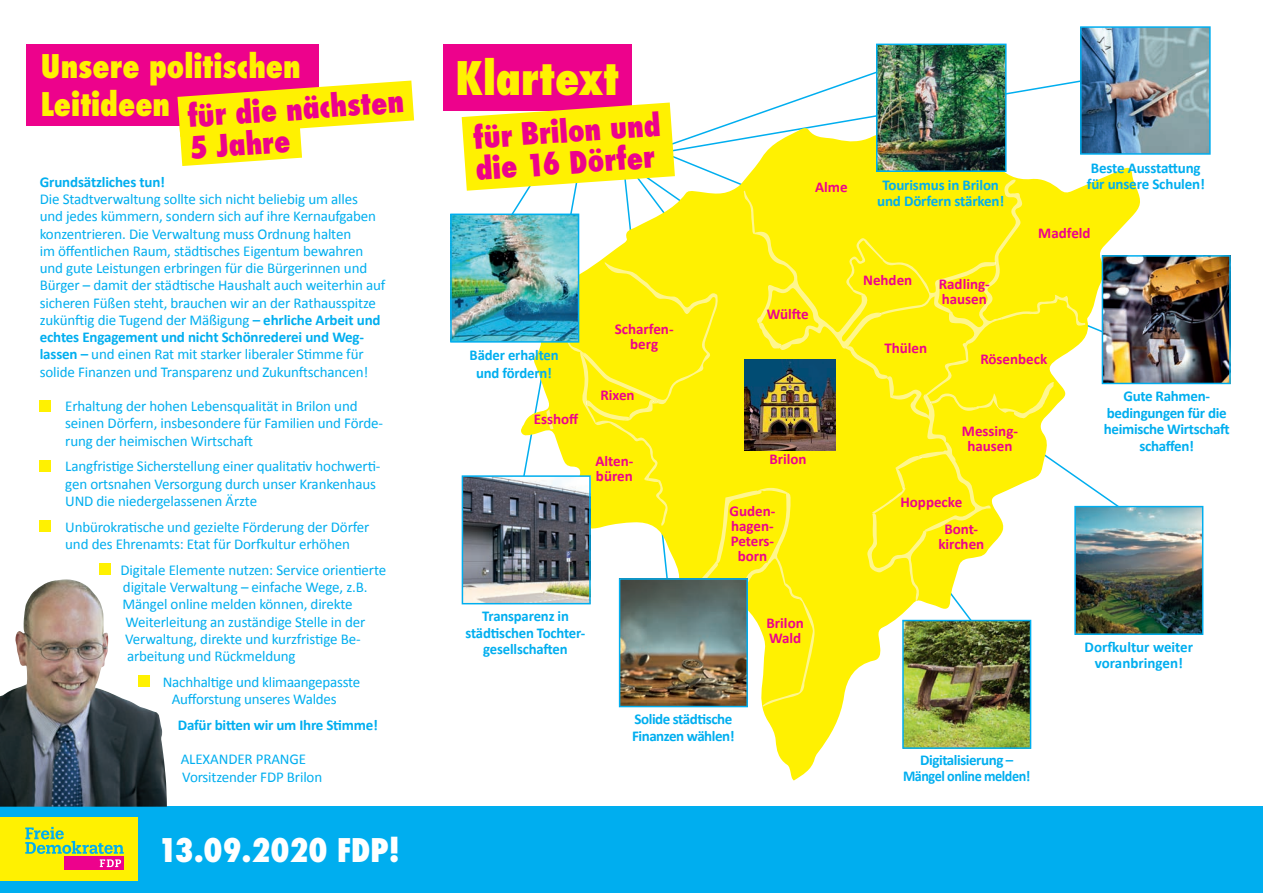
<style>
.page{position:relative;width:1263px;height:893px;background:#fff}
.page>*{position:absolute;margin:0;border:0;box-sizing:border-box;transform-origin:0 0}
.t1{font:800 condensed 45px "Futura";color:#fff101}
.t2{font:800 condensed 31.8px/38.1px "Futura";color:#fff101}
.t3{font:800 condensed 31.8px "Futura";color:#fff}
.t4{font:800 condensed 30px/31.5px "Futura";color:#ed028c}
.t5{font:15px/17.2px "Calibri";letter-spacing:-.01em;color:#00aeef}
.t6{font:700 15px/16.5px "Calibri";letter-spacing:-.015em;color:#00aeef;text-align:center}
.t7{font:700 15px/15px "Calibri";color:#ed028c}
.s1{font-weight:700}
</style>
<div class="page">
<div style="left:0;top:807px;width:1263px;height:86px;background:#00aeef"></div>
<div style="left:0;top:817px;width:137px;height:63px;background:#fff101"></div>
<div style="left:26px;top:44px;width:293px;height:82px;background:#ed028c"></div>
<div style="left:40px;top:400px;width:11px;height:11px;background:#fff101"></div>
<div style="left:40px;top:460px;width:11px;height:11px;background:#fff101"></div>
<div style="left:40px;top:520px;width:11px;height:12px;background:#fff101"></div>
<div style="left:100px;top:563px;width:11px;height:12px;background:#fff101"></div>
<div style="left:443px;top:44px;width:188px;height:66px;background:#ed028c"></div>
<div style="left:64px;top:857px;width:60px;height:13px;background:#ed028c"></div>
<svg style="left:25px;top:827px;width:99px;height:40px"></svg>
<img style="left:450px;top:26px;width:781px;height:723px">
<svg style="left:177px;top:81px;width:237px;height:85px"></svg>
<img style="left:0;top:579px;width:167px;height:228px">
<img style="left:744px;top:359px;width:91px;height:91px">
<h2 class="t2" style="left:41px;top:47px;width:262px">Unsere politischen<br>Leitideen</h2>
<h3 class="t4" style="left:186px;top:101px;width:218px;rotate:-4deg">für die nächsten<br>5 Jahre</h3>
<p class="t6" style="left:40px;top:174px;width:127px">Grundsätzliches tun!</p>
<p class="t5" style="left:40px;top:191px;width:347px">Die Stadtverwaltung sollte sich nicht beliebig um alles<br>und jedes kümmern, sondern sich auf ihre Kernaufgaben konzentrieren. Die Verwaltung muss Ordnung halten<br>im öffentlichen Raum, städtisches Eigentum bewahren und gute Leistungen erbringen für die Bürgerinnen und Bürger – damit der städtische Haushalt auch weiterhin auf sicheren Füßen steht, brauchen wir an der Rathausspitze zukünftig die Tugend der Mäßigung <span class="s1">– ehrliche Arbeit und echtes Engagement und nicht Schönrederei und Weg&shy;lassen –</span> und einen Rat mit starker liberaler Stimme für solide Finanzen und Transparenz und Zukunftschancen!</p>
<p class="t5" style="left:65px;top:398px;width:319px">Erhaltung der hohen Lebensqualität in Brilon und seinen Dörfern, insbesondere für Familien und Förde&shy;rung der heimischen Wirtschaft</p>
<p class="t5" style="left:65px;top:458px;width:317px">Langfristige Sicherstellung einer qualitativ hochwerti&shy;gen ortsnahen Versorgung durch unser Krankenhaus<br>UND die niedergelassenen Ärzte</p>
<p class="t5" style="left:65px;top:518px;width:306px">Unbürokratische und gezielte Förderung der Dörfer und des Ehrenamts: Etat für Dorfkultur erhöhen</p>
<p class="t5" style="left:121px;top:561px;width:267px">Digitale Elemente nutzen: Service orientierte</p>
<p class="t5" style="left:123px;top:578px;width:246px">digitale Verwaltung – einfache Wege, z.B.</p>
<p class="t5" style="left:122px;top:596px;width:232px">Mängel online melden können, direkte</p>
<p class="t5" style="left:125px;top:613px;width:241px">Weiterleitung an zuständige Stelle in der</p>
<p class="t5" style="left:125px;top:630px;width:237px">Verwaltung, direkte und kurzfristige Be-</p>
<p class="t5" style="left:127px;top:647px;width:170px">arbeitung und Rückmeldung</p>
<p class="t5" style="left:172px;top:673px;width:190px;text-indent:-9px">Nachhaltige und klimaangepasste<br>Aufforstung unseres Waldes</p>
<p class="t6" style="left:178px;top:716px;width:202px">Dafür bitten wir um Ihre Stimme!</p>
<p class="t5" style="left:181px;top:751px;width:143px">ALEXANDER PRANGE<br>Vorsitzender FDP Brilon</p>
<h2 class="t3" style="left:158px;top:828px;width:244px">13.09.2020 FDP!</h2>
<h1 class="t1" style="left:455px;top:47px;width:165px">Klartext</h1>
<h3 class="t4" style="left:472px;top:122px;width:189px;rotate:-4deg">für Brilon und die 16 Dörfer</h3>
<p class="t6" style="left:470px;top:345px;width:91px;line-height:18px">Bäder erhalten und fördern!</p>
<p class="t7" style="left:534px;top:412px;width:46px">Esshoff</p>
<p class="t7" style="left:615px;top:321px;width:60px;text-align:center">Scharfen&shy;berg</p>
<p class="t7" style="left:600px;top:387px;width:36px">Rixen</p>
<p class="t7" style="left:595px;top:453px;width:39px">Alten&shy;büren</p>
<p class="t7" style="left:815px;top:179px;width:34px">Alme</p>
<p class="t7" style="left:767px;top:306px;width:43px">Wülfte</p>
<p class="t7" style="left:769px;top:452px;width:39px">Brilon</p>
<p class="t7" style="left:729px;top:503px;width:47px;text-align:center">Guden&shy;hagen-<br>Peters&shy;born</p>
<p class="t6" style="left:877px;top:177px;width:129px">Tourismus in Brilon und Dörfern stärken!</p>
<p class="t7" style="left:863px;top:272px;width:51px">Nehden</p>
<p class="t7" style="left:939px;top:277px;width:53px">Radling&shy;hausen</p>
<p class="t6" style="left:1087px;top:159px;width:120px;text-align:left">Beste Ausstattung für unsere Schulen!</p>
<p class="t7" style="left:1038px;top:226px;width:54px">Madfeld</p>
<p class="t7" style="left:884px;top:340px;width:44px">Thülen</p>
<p class="t7" style="left:980px;top:352px;width:68px">Rösenbeck</p>
<p class="t7" style="left:962px;top:424px;width:58px;text-align:center">Messing&shy;hausen</p>
<p class="t7" style="left:944px;top:488px;width:35px;line-height:27.2px;text-indent:-44px">Hoppecke<br>Bont-</p>
<p class="t7" style="left:938px;top:536px;width:47px">kirchen</p>
<p class="t6" style="left:1104px;top:388px;width:128px">Gute Rahmen&shy;bedingungen für die heimische Wirtschaft schaffen!</p>
<p class="t6" style="left:466px;top:608px;width:121px">Transparenz in städtischen Tochter&shy;gesellschaften</p>
<p class="t6" style="left:632px;top:711px;width:104px;text-align:left">Solide städtische<br>Finanzen wählen!</p>
<p class="t7" style="left:766px;top:616px;width:39px">Brilon<br>Wald</p>
<p class="t6" style="left:903px;top:751px;width:129px">Digitalisierung –<br>Mängel online melden!</p>
<p class="t6" style="left:1084px;top:639px;width:110px">Dorfkultur weiter voranbringen!</p>
</div>
